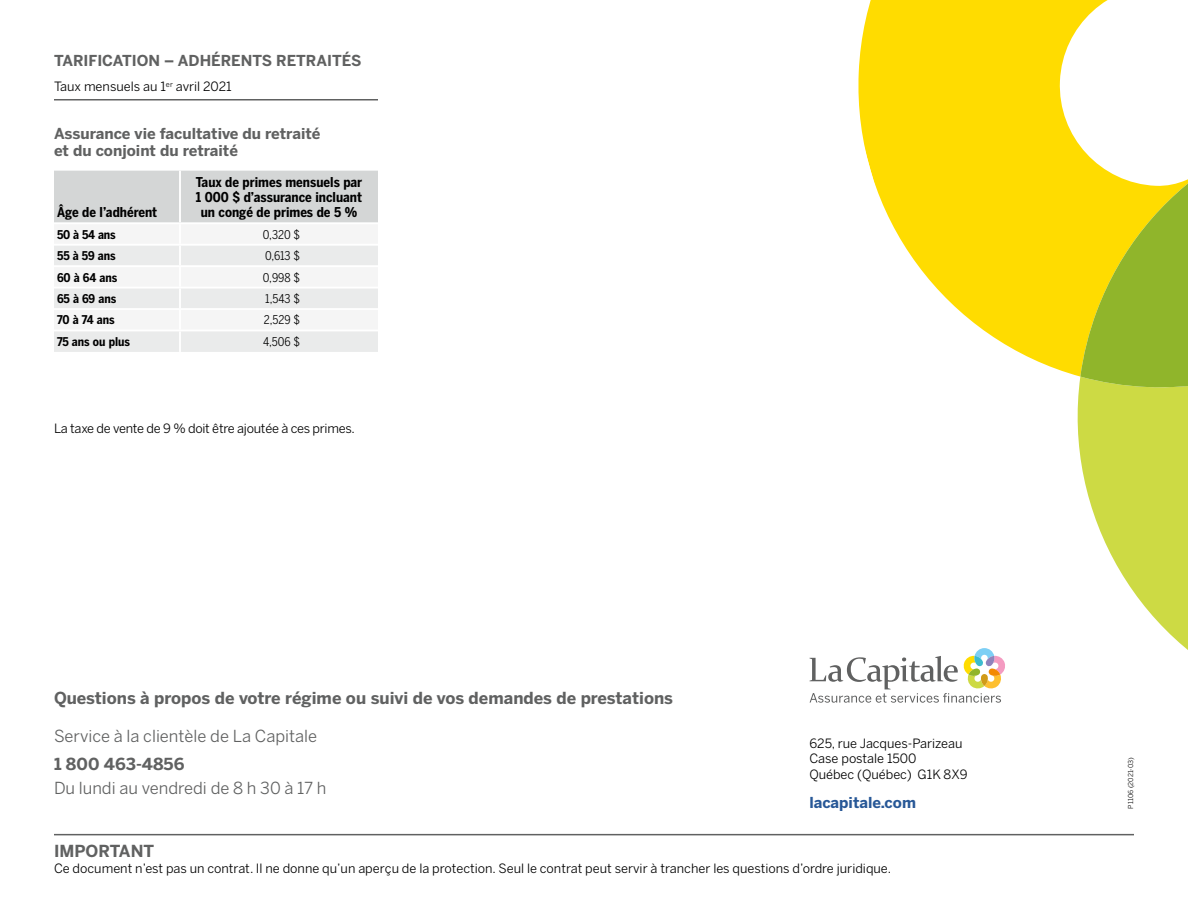
<style>
.page{position:relative;width:1188px;height:918px;background:#fff}
.page>*{position:absolute;margin:0;border:0;box-sizing:border-box;transform-origin:0 0}
.t1{font:700 16.5px "Benton Sans";color:#606161}
.t2{font:16.5px "Benton Sans";color:#606161}
.t3{font:700 15px/16.5px "Benton Sans";color:#606161}
.t4{font:700 15px "Benton Sans";color:#285897}
.t5{font:700 13.5px/15px "Benton Sans Cond";color:#000;text-align:center}
.t6{font:12.75px/15.8px "Benton Sans";color:#000}
.t7{font:12.75px "Benton Sans";letter-spacing:-.02em;color:#000}
.t8{font:700 12px "Benton Sans Cond";color:#000}
.t9{font:12px "Benton Sans Cond";color:#000}
.t10{font:6.75px "Benton Sans";letter-spacing:-.005em;color:#000}
</style>
<div class="page">
<svg style="left:1077px;top:380px;width:111px;height:270px;fill:#cdda44"></svg>
<svg style="left:858px;top:0;width:248px;height:377px;fill:#ffdc00"></svg>
<svg style="left:1080px;top:124px;width:108px;height:267px"></svg>
<hr style="left:54px;top:834px;width:1080px;height:1px;background:#606161">
<svg style="left:809px;top:648px;width:196px;height:55px"></svg>
<hr style="left:54px;top:99px;width:324px;height:1px;background:#606161">
<svg style="left:54px;top:171px;width:324px;height:181px"></svg>
<hr style="left:54px;top:308px;width:126px;height:2px;background:#fff">
<hr style="left:180px;top:308px;width:198px;height:2px;background:#fff">
<hr style="left:179px;top:310px;width:2px;height:20px;background:#fff">
<hr style="left:54px;top:330px;width:126px;height:1px;background:#fff">
<hr style="left:180px;top:330px;width:198px;height:1px;background:#fff">
<hr style="left:179px;top:331px;width:2px;height:21px;background:#fff">
<p class="t3" style="left:54px;top:52px;width:309px">TARIFICATION – ADHÉRENTS RETRAITÉS</p>
<p class="t6" style="left:54px;top:78px;width:179px">Taux mensuels au 1<sup>er</sup> avril 2021</p>
<p class="t3" style="left:54px;top:125px;width:268px">Assurance vie facultative du retraité et du conjoint du retraité</p>
<p class="t5" style="left:57px;top:205px;width:102px">Âge de l’adhérent</p>
<p class="t5" style="left:196px;top:175px;width:168px">Taux de primes mensuels par<br>1 000 $ d’assurance incluant un congé de primes de 5 %</p>
<p class="t8" style="left:57px;top:227px;width:60px">50 à 54 ans</p>
<p class="t9" style="left:263px;top:227px;width:39px">0,320 $</p>
<p class="t8" style="left:57px;top:249px;width:60px">55 à 59 ans</p>
<p class="t9" style="left:265px;top:249px;width:36px">0,613 $</p>
<p class="t8" style="left:57px;top:270px;width:62px">60 à 64 ans</p>
<p class="t9" style="left:263px;top:270px;width:39px">0,998 $</p>
<p class="t8" style="left:57px;top:292px;width:61px">65 à 69 ans</p>
<p class="t9" style="left:265px;top:292px;width:36px">1,543 $</p>
<p class="t8" style="left:57px;top:313px;width:59px">70 à 74 ans</p>
<p class="t9" style="left:264px;top:313px;width:38px">2,529 $</p>
<p class="t8" style="left:57px;top:335px;width:75px">75 ans ou plus</p>
<p class="t9" style="left:263px;top:335px;width:38px">4,506 $</p>
<p class="t7" style="left:54px;top:420px;width:302px">La taxe de vente de 9 % doit être ajoutée à ces primes.</p>
<p class="t1" style="left:54px;top:688px;width:621px">Questions à propos de votre régime ou suivi de vos demandes de prestations</p>
<p class="t2" style="left:54px;top:726px;width:265px">Service à la clientèle de La Capitale</p>
<p class="t1" style="left:54px;top:754px;width:132px">1 800 463-4856</p>
<p class="t2" style="left:54px;top:778px;width:274px">Du lundi au vendredi de 8 h 30 à 17 h</p>
<p class="t6" style="left:809px;top:735px;width:160px">625, rue Jacques-Parizeau<br>Case postale 1500<br>Québec (Québec) G1K 8X9</p>
<p class="t4" style="left:809px;top:794px;width:108px">lacapitale.com</p>
<p class="t1" style="left:54px;top:841px;width:102px">IMPORTANT</p>
<p class="t6" style="left:54px;top:860px;width:839px">Ce document n’est pas un contrat. Il ne donne qu’un aperçu de la protection. Seul le contrat peut servir à trancher les questions d’ordre juridique.</p>
<p class="t10" style="left:1127px;top:808px;width:53px;rotate:-90deg">P1106 (2021-03)</p>
</div>
